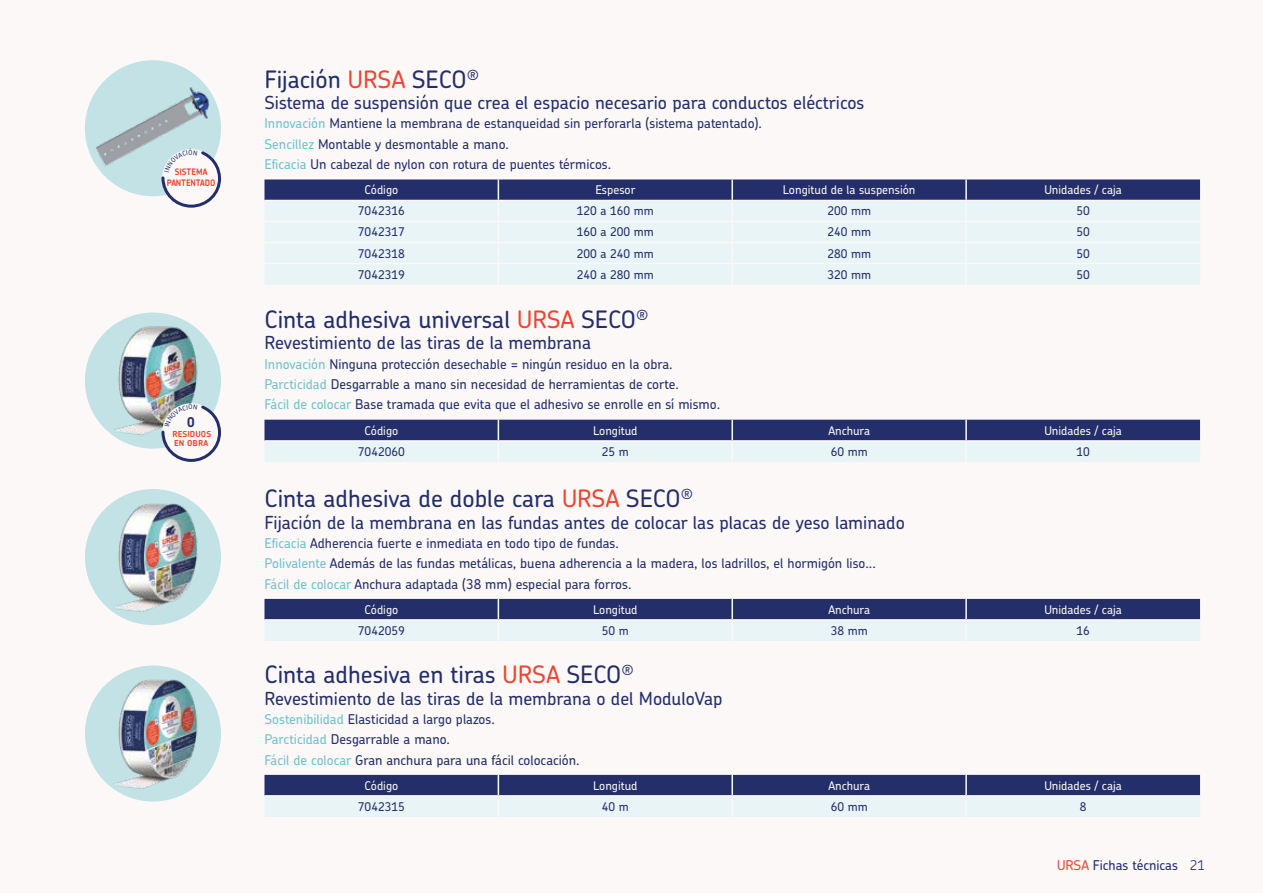
<style>
.page{position:relative;width:1263px;height:893px;background:#fbf8f7}
.page>*{position:absolute;margin:0;border:0;box-sizing:border-box;transform-origin:0 0}
.t1{font:500 24px "Chevin Pro";color:#232e6a}
.t2{font:500 18px "Chevin Pro";color:#232e6a}
.t3{font:500 13.5px/20.4px "Chevin Pro";color:#232e6a}
.t4{font:700 13.5px "Chevin Pro";color:#232e6a}
.t5{font:500 12px "Chevin Pro";color:#fbf8f7}
.t6{font:500 12px "Chevin Pro";color:#232e6a}
.t7{font:700 9px/10.8px "Chevin Pro";letter-spacing:-.01em;color:#e94734;text-align:center;scale:.9 1}
.t8{font:700 8.25px/9.9px "Chevin Pro";letter-spacing:.015em;color:#e94734}
.s1{color:#e94734}
.s2{color:#70c2cb}
.s3{font-weight:300}
</style>
<div class="page">
<svg style="left:264px;top:420px;width:936px;height:42px;background:#8b96b3"></svg>
<hr style="left:732px;top:440px;width:234px;height:2px;background:#fbf8f7">
<hr style="left:731px;top:442px;width:2px;height:20px;background:#fbf8f7">
<hr style="left:966px;top:440px;width:234px;height:2px;background:#fbf8f7">
<hr style="left:965px;top:442px;width:2px;height:20px;background:#fbf8f7">
<svg style="left:264px;top:599px;width:936px;height:42px;background:#8b96b3"></svg>
<hr style="left:732px;top:619px;width:234px;height:2px;background:#fbf8f7">
<hr style="left:731px;top:621px;width:2px;height:20px;background:#fbf8f7">
<hr style="left:966px;top:619px;width:234px;height:2px;background:#fbf8f7">
<hr style="left:965px;top:621px;width:2px;height:20px;background:#fbf8f7">
<svg style="left:264px;top:775px;width:936px;height:42px;background:#8b96b3"></svg>
<hr style="left:732px;top:795px;width:234px;height:2px;background:#fbf8f7">
<hr style="left:731px;top:797px;width:2px;height:20px;background:#fbf8f7">
<hr style="left:966px;top:795px;width:234px;height:2px;background:#fbf8f7">
<hr style="left:965px;top:797px;width:2px;height:20px;background:#fbf8f7">
<img style="left:88px;top:489px;width:133px;height:132px">
<img style="left:88px;top:665px;width:133px;height:132px">
<img style="left:88px;top:313px;width:133px;height:131px">
<div style="left:85px;top:60px;width:136px;height:136px;background:#c2e2e6;border-radius:50%"></div>
<img style="left:85px;top:83px;width:136px;height:90px">
<svg style="left:264px;top:179px;width:936px;height:105px;background:#c3cedb"></svg>
<hr style="left:732px;top:263px;width:234px;height:1px;background:#fbf8f7">
<hr style="left:731px;top:264px;width:2px;height:20px;background:#fbf8f7">
<hr style="left:966px;top:263px;width:234px;height:1px;background:#fbf8f7">
<hr style="left:965px;top:264px;width:2px;height:20px;background:#fbf8f7">
<svg style="left:160px;top:403px;width:60px;height:59px"></svg>
<svg style="left:160px;top:148px;width:61px;height:60px"></svg>
<p class="t7" style="left:167px;top:167px;width:55px">SISTEMA<br>PANTENTADO</p>
<p class="t4" style="left:187px;top:413px;width:9px">0</p>
<p class="t8" style="left:172px;top:429px;width:40px">RESIDUOS<br>EN OBRA</p>
<h1 class="t1" style="left:264px;top:63px;width:216px">Fijación <span class="s1">URSA</span> SECO<sup>®</sup></h1>
<h2 class="t2" style="left:264px;top:91px;width:601px">Sistema de suspensión que crea el espacio necesario para conductos eléctricos</h2>
<p class="t3" style="left:264px;top:113px;width:499px"><span class="s2">Innovación</span> Mantiene la membrana de estanqueidad sin perforarla (sistema patentado).<br><span class="s2">Sencillez</span> Montable y desmontable a mano.<br><span class="s2">Eficacia</span> Un cabezal de nylon con rotura de puentes térmicos.</p>
<p class="t5" style="left:365px;top:182px;width:35px">Código</p>
<p class="t5" style="left:595px;top:182px;width:41px">Espesor</p>
<p class="t5" style="left:783px;top:182px;width:134px">Longitud de la suspensión</p>
<p class="t5" style="left:1044px;top:182px;width:79px">Unidades / caja</p>
<p class="t6" style="left:358px;top:203px;width:49px">7042316</p>
<p class="t6" style="left:577px;top:203px;width:78px">120 a 160 mm</p>
<p class="t6" style="left:827px;top:203px;width:45px">200 mm</p>
<p class="t6" style="left:1076px;top:203px;width:15px">50</p>
<p class="t6" style="left:358px;top:224px;width:49px">7042317</p>
<p class="t6" style="left:577px;top:224px;width:78px">160 a 200 mm</p>
<p class="t6" style="left:827px;top:224px;width:45px">240 mm</p>
<p class="t6" style="left:1076px;top:224px;width:15px">50</p>
<p class="t6" style="left:358px;top:245px;width:49px">7042318</p>
<p class="t6" style="left:577px;top:245px;width:78px">200 a 240 mm</p>
<p class="t6" style="left:827px;top:245px;width:45px">280 mm</p>
<p class="t6" style="left:1076px;top:245px;width:15px">50</p>
<p class="t6" style="left:358px;top:266px;width:49px">7042319</p>
<p class="t6" style="left:577px;top:266px;width:78px">240 a 280 mm</p>
<p class="t6" style="left:827px;top:266px;width:45px">320 mm</p>
<p class="t6" style="left:1076px;top:266px;width:15px">50</p>
<h1 class="t1" style="left:264px;top:303px;width:385px">Cinta adhesiva universal <span class="s1">URSA</span> SECO<sup>®</sup></h1>
<h2 class="t2" style="left:264px;top:331px;width:328px">Revestimiento de las tiras de la membrana</h2>
<p class="t3" style="left:264px;top:353px;width:457px"><span class="s2">Innovación</span> Ninguna protección desechable = ningún residuo en la obra.<br><span class="s2">Parcticidad</span> Desgarrable a mano sin necesidad de herramientas de corte.<br><span class="s2">Fácil de colocar</span> Base tramada que evita que el adhesivo se enrolle en sí mismo.</p>
<p class="t5" style="left:365px;top:422px;width:35px">Código</p>
<p class="t5" style="left:593px;top:422px;width:46px">Longitud</p>
<p class="t5" style="left:828px;top:422px;width:43px">Anchura</p>
<p class="t5" style="left:1044px;top:422px;width:79px">Unidades / caja</p>
<p class="t6" style="left:358px;top:444px;width:49px">7042060</p>
<p class="t6" style="left:602px;top:444px;width:28px">25 m</p>
<p class="t6" style="left:831px;top:444px;width:38px">60 mm</p>
<p class="t6" style="left:1076px;top:444px;width:15px">10</p>
<h1 class="t1" style="left:264px;top:482px;width:430px">Cinta adhesiva de doble cara <span class="s1">URSA</span> SECO<sup>®</sup></h1>
<h2 class="t2" style="left:264px;top:510px;width:642px">Fijación de la membrana en las fundas antes de colocar las placas de yeso laminado</h2>
<p class="t3" style="left:264px;top:532px;width:613px"><span class="s2">Eficacia</span> Adherencia fuerte e inmediata en todo tipo de fundas.<br><span class="s2">Polivalente</span> Además de las fundas metálicas, buena adherencia a la madera, los ladrillos, el hormigón liso...<br><span class="s2">Fácil de colocar</span> Anchura adaptada (38 mm) especial para forros.</p>
<p class="t5" style="left:365px;top:601px;width:35px">Código</p>
<p class="t5" style="left:593px;top:601px;width:46px">Longitud</p>
<p class="t5" style="left:828px;top:601px;width:43px">Anchura</p>
<p class="t5" style="left:1044px;top:601px;width:79px">Unidades / caja</p>
<p class="t6" style="left:358px;top:622px;width:49px">7042059</p>
<p class="t6" style="left:602px;top:622px;width:28px">50 m</p>
<p class="t6" style="left:831px;top:622px;width:38px">38 mm</p>
<p class="t6" style="left:1076px;top:622px;width:15px">16</p>
<h1 class="t1" style="left:264px;top:658px;width:371px">Cinta adhesiva en tiras <span class="s1">URSA</span> SECO<sup>®</sup></h1>
<h2 class="t2" style="left:264px;top:686px;width:459px">Revestimiento de las tiras de la membrana o del ModuloVap</h2>
<p class="t3" style="left:264px;top:708px;width:317px"><span class="s2">Sostenibilidad</span> Elasticidad a largo plazos.<br><span class="s2">Parcticidad</span> Desgarrable a mano.<br><span class="s2">Fácil de colocar</span> Gran anchura para una fácil colocación.</p>
<p class="t5" style="left:365px;top:777px;width:35px">Código</p>
<p class="t5" style="left:593px;top:777px;width:46px">Longitud</p>
<p class="t5" style="left:828px;top:777px;width:43px">Anchura</p>
<p class="t5" style="left:1044px;top:777px;width:79px">Unidades / caja</p>
<p class="t6" style="left:358px;top:798px;width:49px">7042315</p>
<p class="t6" style="left:602px;top:798px;width:28px">40 m</p>
<p class="t6" style="left:831px;top:798px;width:38px">60 mm</p>
<p class="t6" style="left:1080px;top:798px;width:8px">8</p>
<p class="t3" style="left:1057px;top:854px;width:150px"><span class="s1">URSA</span> Fichas técnicas <span class="s3">21</span></p>
</div>
